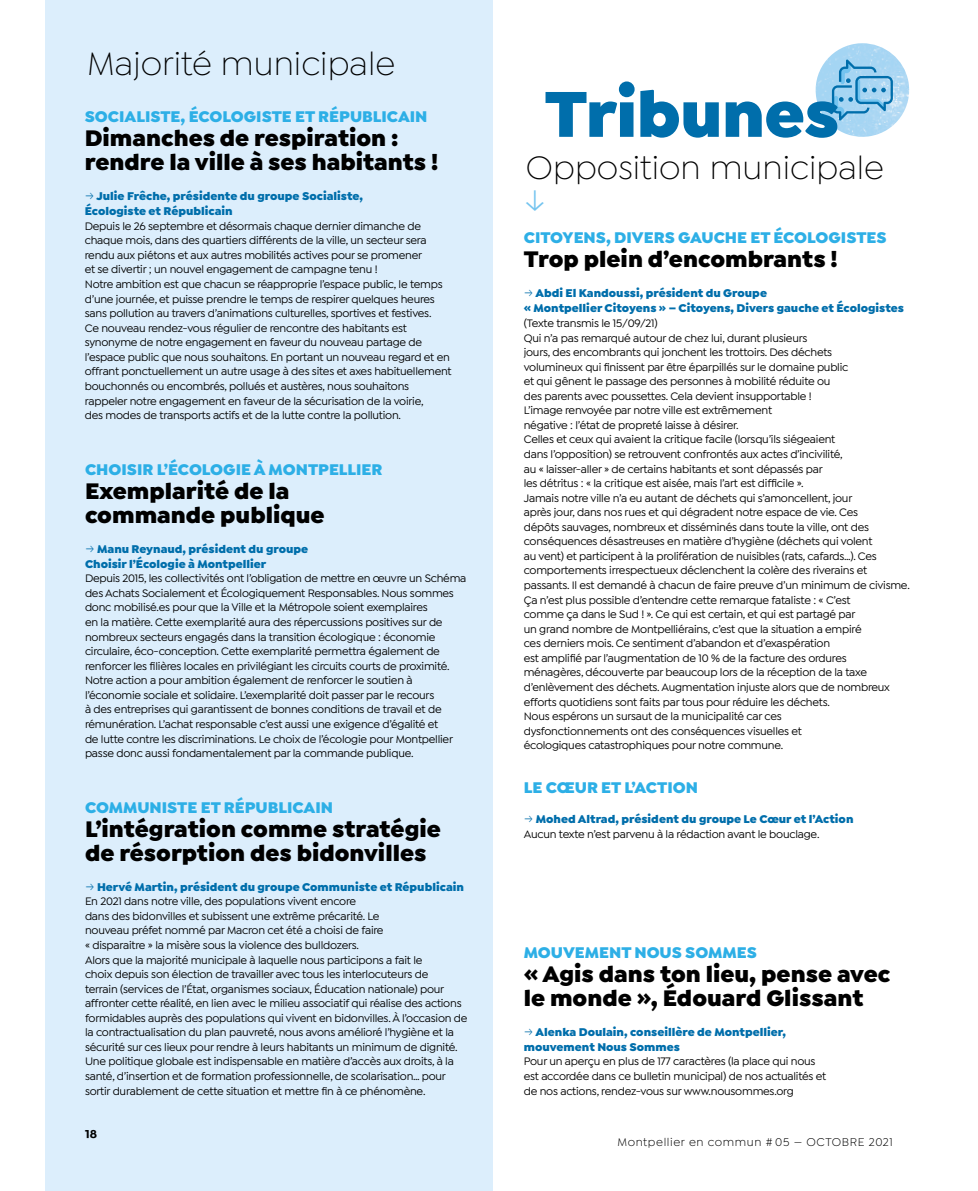
<style>
.page{position:relative;width:978px;height:1191px;background:#fff}
.page>*{position:absolute;margin:0;border:0;box-sizing:border-box;transform-origin:0 0}
.t1{font:900 69px "Isidora Sans";letter-spacing:-.01em;color:#006eab}
.t2{font:300 34.5px "Isidora Sans";color:#000}
.t3{font:900 24px/24px "Isidora Sans";color:#000}
.t4{font:900 16.5px "Isidora Sans";color:#2dafe6}
.t5{font:900 12px/15px "Isidora Sans";color:#006eab}
.t6{font:12px "Isidora Sans";letter-spacing:.05em;color:#000}
.t7{font:700 12px "Isidora Sans";color:#000}
.t8{font:500 11.55px/14.5px "Isidora Sans";letter-spacing:-.02em;color:#000}
</style>
<div class="page">
<div style="left:45px;top:0;width:448px;height:1191px;background:#dceefc"></div>
<img style="left:815px;top:43px;width:95px;height:94px">
<svg style="left:832px;top:59px;width:61px;height:62px;background:#84c0e4"></svg>
<h2 class="t2" style="left:87px;top:45px;width:310px">Majorité municipale</h2>
<h3 class="t4" style="left:85px;top:106px;width:344px">SOCIALISTE, ÉCOLOGISTE ET RÉPUBLICAIN</h3>
<h3 class="t3" style="left:85px;top:126px;width:355px">Dimanches de respiration : rendre la ville à ses habitants !</h3>
<p class="t5" style="left:85px;top:189px;width:280px;text-indent:12px">Julie Frêche, présidente du groupe Socialiste,<br>Écologiste et Républicain</p>
<p class="t8" style="left:85px;top:219px;width:368px">Depuis le 26 septembre et désormais chaque dernier dimanche de chaque mois, dans des quartiers différents de la ville, un secteur sera rendu aux piétons et aux autres mobilités actives pour se promener<br>et se divertir ; un nouvel engagement de campagne tenu !<br>Notre ambition est que chacun se réapproprie l’espace public, le temps d’une journée, et puisse prendre le temps de respirer quelques heures sans pollution au travers d’animations culturelles, sportives et festives.<br>Ce nouveau rendez-vous régulier de rencontre des habitants est synonyme de notre engagement en faveur du nouveau partage de l’espace public que nous souhaitons. En portant un nouveau regard et en offrant ponctuellement un autre usage à des sites et axes habituellement bouchonnés ou encombrés, pollués et austères, nous souhaitons rappeler notre engagement en faveur de la sécurisation de la voirie,<br>des modes de transports actifs et de la lutte contre la pollution.</p>
<h3 class="t4" style="left:85px;top:459px;width:299px">CHOISIR L’ÉCOLOGIE À MONTPELLIER</h3>
<h3 class="t3" style="left:85px;top:479px;width:241px">Exemplarité de la commande publique</h3>
<p class="t5" style="left:85px;top:541px;width:225px;text-indent:12px">Manu Reynaud, président du groupe<br>Choisir l’Écologie à Montpellier</p>
<p class="t8" style="left:85px;top:571px;width:383px">Depuis 2015, les collectivités ont l’obligation de mettre en œuvre un Schéma des Achats Socialement et Écologiquement Responsables. Nous sommes donc mobilisé.es pour que la Ville et la Métropole soient exemplaires<br>en la matière. Cette exemplarité aura des répercussions positives sur de nombreux secteurs engagés dans la transition écologique : économie circulaire, éco-conception. Cette exemplarité permettra également de renforcer les filières locales en privilégiant les circuits courts de proximité.<br>Notre action a pour ambition également de renforcer le soutien à l’économie sociale et solidaire. L’exemplarité doit passer par le recours<br>à des entreprises qui garantissent de bonnes conditions de travail et de rémunération. L’achat responsable c’est aussi une exigence d’égalité et<br>de lutte contre les discriminations. Le choix de l’écologie pour Montpellier passe donc aussi fondamentalement par la commande publique.</p>
<h3 class="t4" style="left:85px;top:796px;width:250px">COMMUNISTE ET RÉPUBLICAIN</h3>
<h3 class="t3" style="left:85px;top:816px;width:357px">L’intégration comme stratégie de résorption des bidonvilles</h3>
<p class="t5" style="left:97px;top:879px;width:368px">Hervé Martin, président du groupe Communiste et Républicain</p>
<p class="t8" style="left:85px;top:894px;width:384px">En 2021 dans notre ville, des populations vivent encore<br>dans des bidonvilles et subissent une extrême précarité. Le<br>nouveau préfet nommé par Macron cet été a choisi de faire<br>« disparaitre » la misère sous la violence des bulldozers.<br>Alors que la majorité municipale à laquelle nous participons a fait le<br>choix depuis son élection de travailler avec tous les interlocuteurs de<br>terrain (services de l’État, organismes sociaux, Éducation nationale) pour affronter cette réalité, en lien avec le milieu associatif qui réalise des actions formidables auprès des populations qui vivent en bidonvilles. À l’occasion de la contractualisation du plan pauvreté, nous avons amélioré l’hygiène et la sécurité sur ces lieux pour rendre à leurs habitants un minimum de dignité.<br>Une politique globale est indispensable en matière d’accès aux droits, à la santé, d’insertion et de formation professionnelle, de scolarisation… pour sortir durablement de cette situation et mettre fin à ce phénomène.</p>
<p class="t7" style="left:85px;top:1126px;width:13px">18</p>
<h1 class="t1" style="left:545px;top:70px;width:296px">Tribunes</h1>
<h2 class="t2" style="left:526px;top:148px;width:360px">Opposition municipale</h2>
<h3 class="t4" style="left:524px;top:227px;width:364px">CITOYENS, DIVERS GAUCHE ET ÉCOLOGISTES</h3>
<h3 class="t3" style="left:524px;top:247px;width:315px">Trop plein d’encombrants !</h3>
<p class="t5" style="left:524px;top:286px;width:382px;text-indent:12px">Abdi El Kandoussi, président du Groupe<br>« Montpellier Citoyens » – Citoyens, Divers gauche et Écologistes</p>
<p class="t8" style="left:524px;top:316px;width:388px">(Texte transmis le 15/09/21)<br>Qui n’a pas remarqué autour de chez lui, durant plusieurs<br>jours, des encombrants qui jonchent les trottoirs. Des déchets<br>volumineux qui finissent par être éparpillés sur le domaine public<br>et qui gênent le passage des personnes à mobilité réduite ou<br>des parents avec poussettes. Cela devient insupportable !<br>L’image renvoyée par notre ville est extrêmement<br>négative : l’état de propreté laisse à désirer.<br>Celles et ceux qui avaient la critique facile (lorsqu’ils siégeaient<br>dans l’opposition) se retrouvent confrontés aux actes d’incivilité,<br>au « laisser-aller » de certains habitants et sont dépassés par<br>les détritus : « la critique est aisée, mais l’art est difficile ».<br>Jamais notre ville n’a eu autant de déchets qui s’amoncellent, jour<br>après jour, dans nos rues et qui dégradent notre espace de vie. Ces<br>dépôts sauvages, nombreux et disséminés dans toute la ville, ont des conséquences désastreuses en matière d’hygiène (déchets qui volent<br>au vent) et participent à la prolifération de nuisibles (rats, cafards…). Ces comportements irrespectueux déclenchent la colère des riverains et passants. Il est demandé à chacun de faire preuve d’un minimum de civisme.<br>Ça n’est plus possible d’entendre cette remarque fataliste : « C’est<br>comme ça dans le Sud ! ». Ce qui est certain, et qui est partagé par<br>un grand nombre de Montpelliérains, c’est que la situation a empiré<br>ces derniers mois. Ce sentiment d’abandon et d’exaspération<br>est amplifié par l’augmentation de 10 % de la facture des ordures<br>ménagères, découverte par beaucoup lors de la réception de la taxe d’enlèvement des déchets. Augmentation injuste alors que de nombreux efforts quotidiens sont faits par tous pour réduire les déchets.<br>Nous espérons un sursaut de la municipalité car ces<br>dysfonctionnements ont des conséquences visuelles et<br>écologiques catastrophiques pour notre commune.</p>
<h3 class="t4" style="left:524px;top:777px;width:176px">LE CŒUR ET L’ACTION</h3>
<p class="t5" style="left:536px;top:812px;width:319px">Mohed Altrad, président du groupe Le Cœur et l’Action</p>
<p class="t8" style="left:524px;top:827px;width:297px">Aucun texte n’est parvenu à la rédaction avant le bouclage.</p>
<h3 class="t4" style="left:524px;top:941px;width:235px">MOUVEMENT NOUS SOMMES</h3>
<h3 class="t3" style="left:524px;top:961px;width:368px">« Agis dans ton lieu, pense avec le monde », Édouard Glissant</h3>
<p class="t5" style="left:524px;top:1024px;width:264px;text-indent:12px">Alenka Doulain, conseillère de Montpellier, mouvement Nous Sommes</p>
<p class="t8" style="left:524px;top:1054px;width:304px">Pour un aperçu en plus de 177 caractères (la place qui nous est accordée dans ce bulletin municipal) de nos actualités et de nos actions, rendez-vous sur www.nousommes.org</p>
<p class="t6" style="left:617px;top:1135px;width:277px">Montpellier en commun # 05 — OCTOBRE 2021</p>
</div>
